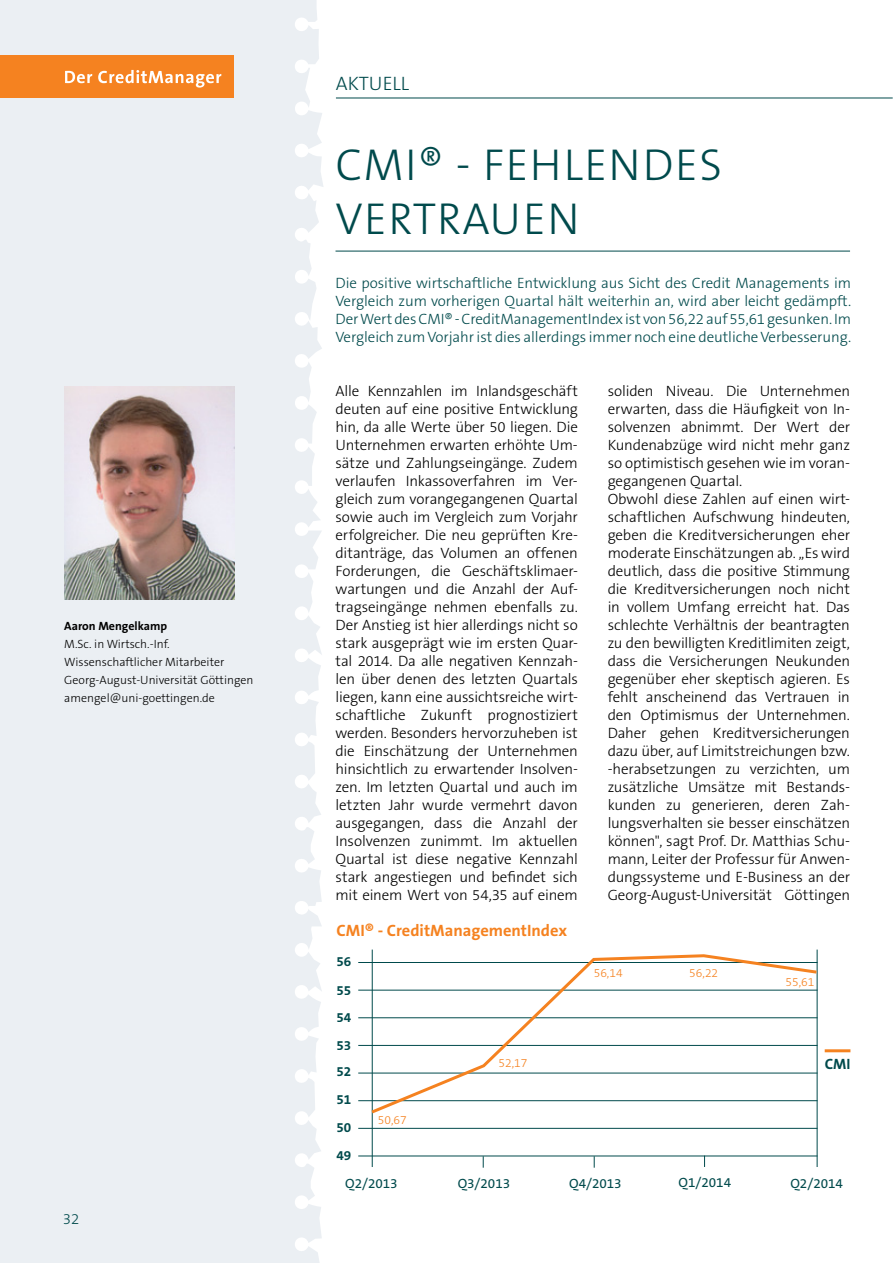
<style>
.page{position:relative;width:893px;height:1263px;background:#fff}
.page>*{position:absolute;margin:0;border:0;box-sizing:border-box;transform-origin:0 0}
.t1{font:300 45px/54px "The Sans B3";letter-spacing:.03em;color:#004a4c}
.t2{font:300 19.5px "The Sans B3";color:#004a4c}
.t3{font:700 16.5px "The Sans B7";color:#f58220}
.t4{font:300 15px/18px "The Sans B3";letter-spacing:-.01em;color:#000;text-align:justify}
.t5{font:300 15px/18px "The Sans B3";letter-spacing:-.005em;color:#004a4c;text-align:justify}
.t6{font:700 15px "The Sans B7";color:#004a4c}
.t7{font:13.5px "The Sans B5 Plain";color:#004a4c}
.t8{font:700 13.5px/27.8px "The Sans B7";color:#004a4c}
.t9{font:300 12px/18px "The Sans B3";color:#000}
.t10{font:300 12px "The Sans B3";color:#f58220}
.t11{font:700 12px "The Sans B7";color:#000}
</style>
<div class="page">
<div style="left:0;top:0;width:323px;height:1263px;background:#ebeff3"></div>
<hr style="left:335px;top:251px;width:515px;height:1px;background:#004a4c">
<img style="left:64px;top:387px;width:170px;height:212px">
<div style="left:0;top:55px;width:234px;height:43px;background:#f58220"></div>
<svg style="left:65px;top:70px;width:156px;height:18px"></svg>
<hr style="left:336px;top:98px;width:557px;height:1px;background:#004a4c">
<hr style="left:358px;top:1155px;width:459px;height:1px;background:#004a4c">
<hr style="left:358px;top:1128px;width:459px;height:1px;background:#004a4c">
<hr style="left:358px;top:1100px;width:459px;height:1px;background:#004a4c">
<hr style="left:358px;top:1073px;width:459px;height:1px;background:#004a4c">
<hr style="left:358px;top:1045px;width:459px;height:1px;background:#004a4c">
<hr style="left:358px;top:1017px;width:459px;height:1px;background:#004a4c">
<hr style="left:358px;top:990px;width:459px;height:1px;background:#004a4c">
<hr style="left:358px;top:962px;width:459px;height:1px;background:#004a4c">
<hr style="left:372px;top:949px;width:1px;height:218px;background:#004a4c">
<hr style="left:825px;top:1049px;width:25px;height:3px;background:#f58220">
<svg style="left:483px;top:1156px;width:1px;height:12px"></svg>
<hr style="left:817px;top:949px;width:1px;height:218px;background:#004a4c">
<svg style="left:594px;top:1156px;width:1px;height:12px"></svg>
<svg style="left:704px;top:1155px;width:1px;height:12px"></svg>
<svg style="left:368px;top:953px;width:450px;height:163px"></svg>
<p class="t11" style="left:64px;top:620px;width:104px">Aaron Mengelkamp</p>
<p class="t9" style="left:64px;top:635px;width:191px">M.Sc. in Wirtsch.-Inf.<br>Wissenschaftlicher Mitarbeiter<br>Georg-August-U niversität Göttingen amengel@uni-goettingen.de</p>
<p class="t5" style="left:63px;top:1210px;width:18px">32</p>
<h2 class="t2" style="left:336px;top:73px;width:75px">Aktuell</h2>
<h1 class="t1" style="left:335px;top:139px;width:388px">CMI® - Fehlendes<br>Vertrauen</h1>
<p class="t5" style="left:335px;top:274px;width:517px">Die positive wirtschaftliche E ntwicklung aus Sicht des Credit Managements im Vergleich zum vorherigen Quartal hält weiterhin an, wird aber leicht gedämpft.<br>Der Wert des CMI® - CreditManagementIndex ist von 56,22 auf 55,61 gesunken. Im Vergleich zum Vorjahr ist dies allerdings immer noch eine deutliche Verbesserung.</p>
<p class="t4" style="left:608px;top:382px;width:244px;text-align:left">soliden N iveau. Die U nternehmen erwarten, dass die Häufigkeit von In&shy;solvenzen abnimmt. Der Wert der Kundenabzüge wird nicht mehr ganz so optimistisch gesehen wie im voran&shy;gegangenen Quartal.<br>Obwohl diese Zahlen auf einen wirt&shy;schaftlichen Aufschwung hindeuten, geben die Kreditversicherungen eher moderate Einschätzungen ab. „Es wird deutlich, dass die positive Stimmung die Kreditversicherungen noch nicht in vollem U mfang erreicht hat. Das schlechte Verhältnis der beantragten zu den bewilligten Kreditlimiten zeigt, dass die Versicherungen Neukunden gegenüber eher skeptisch agieren. Es fehlt anscheinend das Vertrauen in den Optimismus der U nternehmen.<br>Daher gehen Kreditversicherungen dazu über, auf Limitstreichungen bzw. -herabsetzungen zu verzichten, um zusätzliche U msätze mit Bestands&shy;kunden zu generieren, deren Zah&shy;lungsverhalten sie besser einschätzen können", sagt Prof. D r. Matthias Schu&shy;mann, Leiter der Professur für Anwen&shy;dungssysteme und E-Business an der Georg-August-U niversität Göttingen</p>
<p class="t4" style="left:335px;top:382px;width:244px">Alle Kennzahlen im Inlandsgeschäft deuten auf eine positive Entwicklung hin, da alle Werte über 50 liegen. Die U nternehmen erwarten erhöhte U m&shy;sätze und Zahlungseingänge. Zudem verlaufen Inkassoverfahren im Ver&shy;gleich zum vorangegangenen Quartal sowie auch im Vergleich zum Vorjahr erfolgreicher. Die neu geprüften Kre&shy;ditanträge, das Volumen an offenen Forderungen, die Geschäftsklimaer&shy;wartungen und die Anzahl der Auf&shy;tragseingänge nehmen ebenfalls zu.<br>Der Anstieg ist hier allerdings nicht so stark ausgeprägt wie im ersten Quar&shy;tal 2014. Da alle negativen Kennzah&shy;len über denen des letzten Quartals liegen, kann eine aussichtsreiche wirt&shy;schaftliche Zukunft prognostiziert werden. Besonders hervorzuheben ist die Einschätzung der U nternehmen hinsichtlich zu erwartender Insolven&shy;zen. Im letzten Quartal und auch im letzten Jahr wurde vermehrt davon ausgegangen, dass die Anzahl der Insolvenzen zunimmt. Im aktuellen Quartal ist diese negative Kennzahl stark angestiegen und befindet sich mit einem Wert von 54,35 auf einem</p>
<p class="t3" style="left:336px;top:922px;width:232px">CMI® - CreditManagementIndex</p>
<p class="t8" style="left:336px;top:948px;width:16px">56</p>
<p class="t8" style="left:336px;top:977px;width:16px">55</p>
<p class="t8" style="left:336px;top:1003px;width:16px">54</p>
<p class="t8" style="left:336px;top:1032px;width:16px;line-height:26.8px">53<br>52</p>
<p class="t8" style="left:336px;top:1086px;width:16px;text-align:justify">51<br>50<br>49</p>
<p class="t7" style="left:345px;top:1176px;width:54px">Q2/2013</p>
<p class="t7" style="left:458px;top:1176px;width:54px">Q3/2013</p>
<p class="t10" style="left:499px;top:1056px;width:30px">52,17</p>
<p class="t10" style="left:378px;top:1113px;width:30px">50,67</p>
<p class="t10" style="left:594px;top:966px;width:30px">56,14</p>
<p class="t10" style="left:689px;top:966px;width:30px">56,22</p>
<p class="t7" style="left:569px;top:1176px;width:54px">Q4/2013</p>
<p class="t7" style="left:679px;top:1175px;width:54px">Q1/2014</p>
<p class="t10" style="left:786px;top:975px;width:30px">55,61</p>
<p class="t6" style="left:825px;top:1056px;width:27px">CMI</p>
<p class="t7" style="left:790px;top:1176px;width:54px">Q2/2014</p>
</div>
